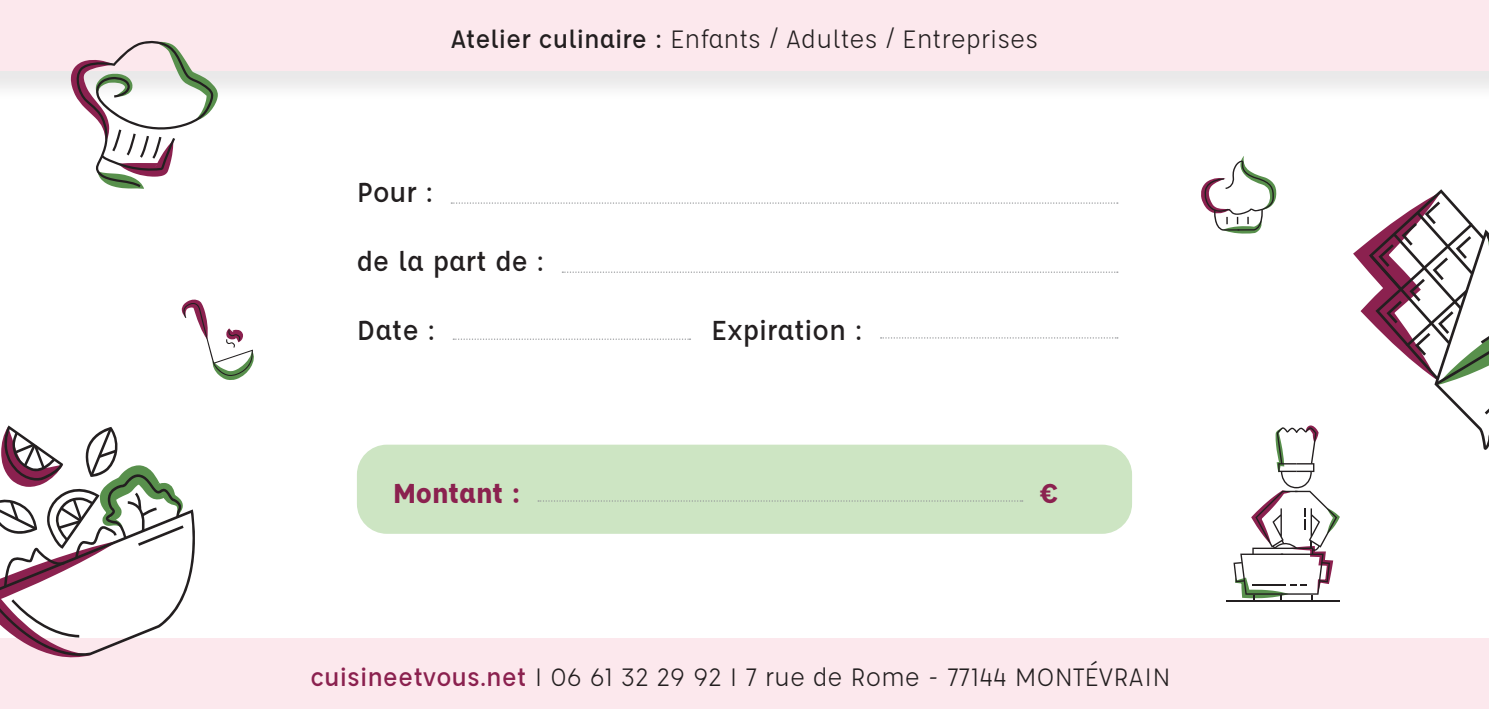
<style>
.page{position:relative;width:1489px;height:709px;background:#fff}
.page>*{position:absolute;margin:0;border:0;box-sizing:border-box;transform-origin:0 0}
.t1{font:500 30px "Affogato";color:#231f20}
.t2{font:700 30px "Affogato";letter-spacing:-.01em;color:#8b214f}
.t3{font:27.5px "Affogato";color:#231f20}
.s1{font-weight:500}
.s2{font-weight:500;color:#8b214f}
</style>
<div class="page">
<div style="left:0;top:638px;width:1488px;height:71px;background:#fce8ed"></div>
<div style="left:357px;top:444px;width:774px;height:90px;background:#cde5c3;border-radius:30px"></div>
<div style="left:0;top:0;width:1488px;height:102px;background:#231f20;opacity:.1"></div>
<div style="left:0;top:0;width:1488px;height:71px;background:#fce8ed"></div>
<svg style="left:71px;top:40px;width:147px;height:149px"></svg>
<svg style="left:1353px;top:189px;width:135px;height:261px"></svg>
<hr style="left:1226px;top:600px;width:113px;height:2px;background:#231f20">
<svg style="left:1233px;top:425px;width:106px;height:175px"></svg>
<svg style="left:181px;top:299px;width:73px;height:81px"></svg>
<svg style="left:0;top:425px;width:195px;height:233px"></svg>
<svg style="left:1201px;top:156px;width:75px;height:78px"></svg>
<svg style="left:451px;top:202px;width:666px;height:2px"></svg>
<svg style="left:562px;top:271px;width:555px;height:2px"></svg>
<svg style="left:453px;top:338px;width:237px;height:2px"></svg>
<svg style="left:880px;top:337px;width:237px;height:1px"></svg>
<svg style="left:538px;top:500px;width:484px;height:1px"></svg>
<p class="t3" style="left:450px;top:22px;width:589px"><span class="s1">Atelier culinaire :</span> Enfants / Adultes / Entreprises</p>
<p class="t1" style="left:357px;top:174px;width:78px">Pour :</p>
<p class="t1" style="left:357px;top:242px;width:189px">de la part de :</p>
<p class="t1" style="left:357px;top:311px;width:80px">Date :</p>
<p class="t1" style="left:711px;top:311px;width:153px">Expiration :</p>
<p class="t2" style="left:393px;top:474px;width:129px">Montant :</p>
<p class="t2" style="left:1039px;top:474px;width:20px">€</p>
<p class="t3" style="left:310px;top:660px;width:861px"><span class="s2">cuisineetvous.net</span> I 06 61 32 29 92 I 7 rue de Rome - 77144 MONTÉVRAIN</p>
</div>
